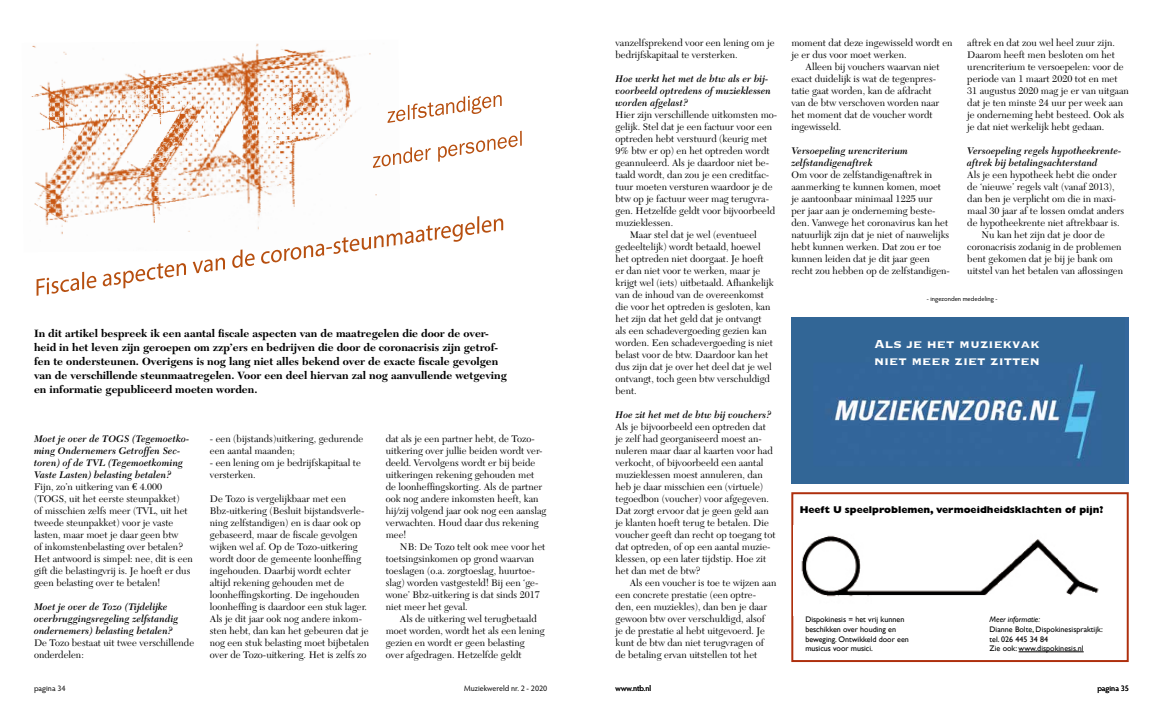
<style>
.page{position:relative;width:1163px;height:723px;background:#fff}
.page>*{position:absolute;margin:0;border:0;box-sizing:border-box;transform-origin:0 0}
.t1{font:700 15.1px/17.1px "Copperplate";color:#fff}
.t2{font:700 11px/14px "New Caledonia";color:#000}
.t3{font:10px/12px "New Caledonia";color:#000}
.t4{font:italic 600 10px/12px "New Caledonia";color:#000}
.t5{font:800 9.9px "Gill Sans";color:#000}
.t6{font:8px/9.7px "Gill Sans";color:#000}
.t7{font:8px "Hypatia Sans Pro";color:#000}
.t8{font:italic 8px "Gill Sans";color:#000}
.t9{font:6.5px "Hypatia Sans Pro";color:#000}
.s1{font-weight:600;font-style:italic}
.s2{font-family:"Euro Serif"}
</style>
<div class="page">
<img style="left:791px;top:317px;width:337px;height:167px">
<div style="left:791px;top:492px;width:337px;height:170px;background:#fff;border:2px solid #ae2f0d"></div>
<img style="left:793px;top:525px;width:306px;height:91px">
<hr style="left:1018px;top:651px;width:65px;height:1px;background:#000">
<img style="left:31px;top:43px;width:346px;height:192px">
<svg style="left:387px;top:95px;width:114px;height:28px"></svg>
<svg style="left:373px;top:147px;width:57px;height:21px"></svg>
<svg style="left:438px;top:131px;width:83px;height:31px"></svg>
<svg style="left:37px;top:272px;width:59px;height:24px"></svg>
<svg style="left:103px;top:263px;width:83px;height:25px"></svg>
<svg style="left:193px;top:257px;width:32px;height:16px"></svg>
<svg style="left:232px;top:249px;width:22px;height:19px"></svg>
<svg style="left:261px;top:216px;width:242px;height:48px"></svg>
<p class="t2" style="left:34px;top:327px;width:474px">In dit artikel bespreek ik een aantal fiscale aspecten van de maatregelen die door de over&shy;heid in het leven zijn geroepen om zzp’ers en bedrijven die door de coronacrisis zijn getrof&shy;fen te ondersteunen. Overigens is nog lang niet alles bekend over de exacte fiscale gevolgen van de verschillende steunmaatregelen. Voor een deel hiervan zal nog aanvullende wetgeving en informatie gepubliceerd moeten worden.</p>
<p class="t3" style="left:34px;top:433px;width:160px"><span class="s1">Moet je over de TOGS (Tegemoetko&shy;ming Ondernemers Getroffen Sec&shy;toren) of de TVL (Tegemoetkoming Vaste Lasten) belasting betalen?<br></span>Fijn, zo’n uitkering van <span class="s2">€</span> 4.000 (TOGS, uit het eerste steunpakket)<br>of misschien zelfs meer (TVL, uit het tweede steunpakket) voor je vaste lasten, maar moet je daar geen btw<br>of inkomstenbelasting over betalen?<br>Het antwoord is simpel: nee, dit is een gift die belastingvrij is. Je hoeft er dus geen belasting over te betalen!</p>
<p class="t4" style="left:34px;top:601px;width:146px">Moet je over de Tozo (Tijdelijke overbruggingsregeling zelfstandig ondernemers) belasting betalen?</p>
<p class="t3" style="left:34px;top:637px;width:162px">De Tozo bestaat uit twee verschillende onderdelen:</p>
<p class="t3" style="left:210px;top:433px;width:155px">- een (bijstands)uitkering, gedurende een aantal maanden;</p>
<p class="t3" style="left:210px;top:457px;width:152px">- een lening om je bedrijfskapitaal te versterken.</p>
<p class="t3" style="left:210px;top:493px;width:161px">De Tozo is vergelijkbaar met een Bbz-uitkering (Besluit bijstandsverle&shy;ning zelfstandigen) en is daar ook op gebaseerd, maar de fiscale gevolgen wijken wel af. Op de Tozo-uitkering wordt door de gemeente loonheffing ingehouden. Daarbij wordt echter altijd rekening gehouden met de loonheffingskorting. De ingehouden loonheffing is daardoor een stuk lager.<br>Als je dit jaar ook nog andere inkom&shy;sten hebt, dan kan het gebeuren dat je nog een stuk belasting moet bijbetalen over de Tozo-uitkering. Het is zelfs zo</p>
<p class="t3" style="left:385px;top:433px;width:162px">dat als je een partner hebt, de Tozo&shy;uitkering over jullie beiden wordt ver&shy;deeld. Vervolgens wordt er bij beide uitkeringen rekening gehouden met de loonheffingskorting. Als de partner ook nog andere inkomsten heeft, kan hij/zij volgend jaar ook nog een aanslag verwachten. Houd daar dus rekening mee!</p>
<p class="t3" style="left:385px;top:541px;width:161px;text-indent:14px">NB: De Tozo telt ook mee voor het toetsingsinkomen op grond waarvan toeslagen (o.a. zorgtoeslag, huurtoe&shy;slag) worden vastgesteld! Bij een ‘ge&shy;wone’ Bbz-uitkering is dat sinds 2017 niet meer het geval.</p>
<p class="t3" style="left:385px;top:613px;width:160px;text-indent:14px">Als de uitkering wel terugbetaald moet worden, wordt het als een lening gezien en wordt er geen belasting over afgedragen. Hetzelfde geldt</p>
<p class="t7" style="left:34px;top:682px;width:33px">pagina 34</p>
<p class="t7" style="left:464px;top:682px;width:85px">Muziekwereld nr. 2 - 2020</p>
<p class="t3" style="left:615px;top:37px;width:161px">vanzelfsprekend voor een lening om je bedrijfskapitaal te versterken.</p>
<p class="t4" style="left:615px;top:73px;width:157px">Hoe werkt het met de btw als er bij&shy;voorbeeld optredens of muzieklessen worden afgelast?</p>
<p class="t3" style="left:615px;top:109px;width:163px">Hier zijn verschillende uitkomsten mo-</p>
<p class="t3" style="left:615px;top:121px;width:158px">gelijk. Stel dat je een factuur voor een</p>
<p class="t3" style="left:615px;top:133px;width:153px">optreden hebt verstuurd (keurig met</p>
<p class="t3" style="left:615px;top:145px;width:155px">9% btw er op) en het optreden wordt</p>
<p class="t3" style="left:615px;top:157px;width:155px">geannuleerd. Als je daardoor niet be-</p>
<p class="t3" style="left:615px;top:169px;width:155px">taald wordt, dan zou je een creditfac-</p>
<p class="t3" style="left:615px;top:181px;width:158px">tuur moeten versturen waardoor je de</p>
<p class="t3" style="left:615px;top:193px;width:155px">btw op je factuur weer mag terugvra-</p>
<p class="t3" style="left:615px;top:205px;width:161px">gen. Hetzelfde geldt voor bijvoorbeeld</p>
<p class="t3" style="left:615px;top:217px;width:59px">muzieklessen.</p>
<p class="t3" style="left:629px;top:229px;width:128px">Maar stel dat je wel (eventueel</p>
<p class="t3" style="left:615px;top:241px;width:147px">gedeeltelijk) wordt betaald, hoewel</p>
<p class="t3" style="left:615px;top:253px;width:150px">het optreden niet doorgaat. Je hoeft</p>
<p class="t3" style="left:615px;top:265px;width:146px">er dan niet voor te werken, maar je</p>
<p class="t3" style="left:615px;top:277px;width:160px">krijgt wel (iets) uitbetaald. Afhankelijk</p>
<p class="t3" style="left:615px;top:289px;width:150px">van de inhoud van de overeenkomst</p>
<p class="t3" style="left:615px;top:301px;width:156px">die voor het optreden is gesloten, kan</p>
<p class="t3" style="left:615px;top:313px;width:147px">het zijn dat het geld dat je ontvangt</p>
<p class="t3" style="left:615px;top:325px;width:153px">als een schadevergoeding gezien kan</p>
<p class="t3" style="left:615px;top:337px;width:159px">worden. Een schadevergoeding is niet</p>
<p class="t3" style="left:615px;top:349px;width:154px">belast voor de btw. Daardoor kan het</p>
<p class="t3" style="left:615px;top:361px;width:157px">dus zijn dat je over het deel dat je wel</p>
<p class="t3" style="left:615px;top:373px;width:156px">ontvangt, toch geen btw verschuldigd</p>
<p class="t3" style="left:615px;top:385px;width:23px">bent.</p>
<p class="t4" style="left:615px;top:409px;width:158px">Hoe zit het met de btw bij vouchers?</p>
<p class="t3" style="left:615px;top:421px;width:161px">Als je bijvoorbeeld een optreden dat je zelf had georganiseerd moest an&shy;nuleren maar daar al kaarten voor had verkocht, of bijvoorbeeld een aantal muzieklessen moest annuleren, dan heb je daar misschien een (virtuele) tegoedbon (voucher) voor afgegeven.<br>Dat zorgt ervoor dat je geen geld aan je klanten hoeft terug te betalen. Die voucher geeft dan recht op toegang tot dat optreden, of op een aantal muzie&shy;klessen, op een later tijdstip. Hoe zit het dan met de btw?</p>
<p class="t3" style="left:615px;top:577px;width:162px;text-indent:14px">Als een voucher is toe te wijzen aan een concrete prestatie (een optre&shy;den, een muziekles), dan ben je daar gewoon btw over verschuldigd, alsof<br>je de prestatie al hebt uitgevoerd. Je kunt de btw dan niet terugvragen of de betaling ervan uitstellen tot het</p>
<p class="t3" style="left:791px;top:37px;width:163px">moment dat deze ingewisseld wordt en je er dus voor moet werken.</p>
<p class="t3" style="left:791px;top:61px;width:150px;text-indent:14px">Alleen bij vouchers waarvan niet exact duidelijk is wat de tegenpres&shy;tatie gaat worden, kan de afdracht van de btw verschoven worden naar het moment dat de voucher wordt ingewisseld.</p>
<p class="t4" style="left:791px;top:145px;width:118px">Versoepeling urencriterium zelfstandigenaftrek</p>
<p class="t3" style="left:791px;top:169px;width:160px">Om voor de zelfstandigenaftrek in aanmerking te kunnen komen, moet je aantoonbaar minimaal 1225 uur<br>per jaar aan je onderneming beste&shy;den. Vanwege het coronavirus kan het natuurlijk zijn dat je niet of nauwelijks hebt kunnen werken. Dat zou er toe kunnen leiden dat je dit jaar geen recht zou hebben op de zelfstandigen-</p>
<p class="t3" style="left:967px;top:37px;width:163px">aftrek en dat zou wel heel zuur zijn.<br>Daarom heeft men besloten om het urencriterium te versoepelen: voor de periode van 1 maart 2020 tot en met 31 augustus 2020 mag je er van uitgaan dat je ten minste 24 uur per week aan je onderneming hebt besteed. Ook als je dat niet werkelijk hebt gedaan.</p>
<p class="t4" style="left:967px;top:145px;width:156px">Versoepeling regels hypotheekrente&shy;aftrek bij betalingsachterstand</p>
<p class="t3" style="left:967px;top:169px;width:151px">Als je een hypotheek hebt die onder</p>
<p class="t3" style="left:967px;top:181px;width:149px">de ‘nieuwe’ regels valt (vanaf 2013),</p>
<p class="t3" style="left:967px;top:193px;width:150px">dan ben je verplicht om die in maxi-</p>
<p class="t3" style="left:967px;top:205px;width:158px">maal 30 jaar af te lossen omdat anders</p>
<p class="t3" style="left:967px;top:217px;width:154px">de hypotheekrente niet aftrekbaar is.</p>
<p class="t3" style="left:981px;top:229px;width:125px">Nu kan het zijn dat je door de</p>
<p class="t3" style="left:967px;top:241px;width:156px">coronacrisis zodanig in de problemen</p>
<p class="t3" style="left:967px;top:253px;width:147px">bent gekomen dat je bij je bank om</p>
<p class="t3" style="left:967px;top:265px;width:157px">uitstel van het betalen van aflossingen</p>
<p class="t9" style="left:926px;top:294px;width:72px">- ingezonden mededeling -</p>
<h1 class="t1" style="left:873px;top:335px;width:167px">Als je het muziekvak niet meer ziet zitten</h1>
<p class="t5" style="left:799px;top:504px;width:305px">Heeft U speelproblemen, vermoeidheidsklachten of pijn?</p>
<p class="t6" style="left:805px;top:614px;width:105px">Dispokinesis = het vrij kunnen beschikken over houding en beweging. Ontwikkeld door een musicus voor musici.</p>
<p class="t8" style="left:989px;top:615px;width:52px">Meer informatie:</p>
<p class="t6" style="left:989px;top:624px;width:115px">Dianne Bolte, Dispokinesispraktijk: tel. 026 445 34 84<br>Zie ook: www.dispokinesis.nl</p>
<p class="t7" style="left:615px;top:682px;width:37px">www.ntb.nl</p>
<p class="t7" style="left:1097px;top:682px;width:33px">pagina 35</p>
</div>
